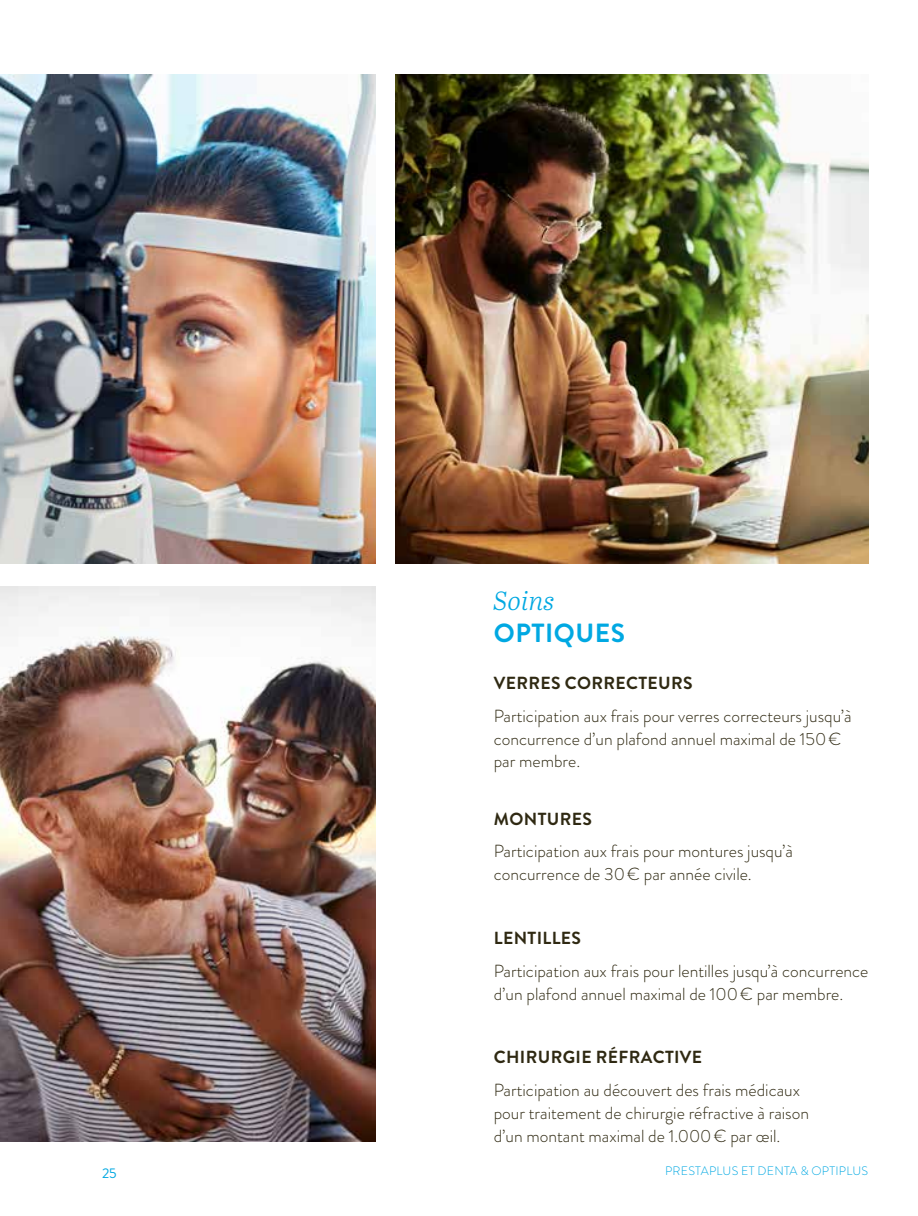
<style>
.page{position:relative;width:918px;height:1216px;background:#fff}
.page>*{position:absolute;margin:0;border:0;box-sizing:border-box;transform-origin:0 0}
.t1{font:700 26.25px "Brandon Grotesque";letter-spacing:.02em;color:#00a8e2}
.t2{font:italic 26.25px "Abril Text Lt";color:#00a8e2}
.t3{font:300 17.5px/22.8px "Brandon Grotesque";color:#2f2912}
.t4{font:700 17.5px "Brandon Grotesque";letter-spacing:.02em;color:#2f2912}
.t5{font:14px "Brandon Grotesque";color:#00a8e2}
.t6{font:300 12.25px "Brandon Grotesque";letter-spacing:.02em;color:#00a8e2}
</style>
<div class="page">
<img style="left:395px;top:74px;width:473px;height:489px">
<img style="left:0;top:74px;width:375px;height:489px">
<img style="left:0;top:586px;width:375px;height:554px">
<h1 class="t2" style="left:494px;top:582px;width:63px">Soins</h1>
<h1 class="t1" style="left:494px;top:614px;width:133px">OPTIQUES</h1>
<p class="t4" style="left:494px;top:671px;width:200px">VERRES CORRECTEURS</p>
<p class="t3" style="left:494px;top:704px;width:359px">Participation aux frais pour verres correcteurs jusqu’à concurrence d’un plafond annuel maximal de 150€ par membre.</p>
<p class="t4" style="left:494px;top:806px;width:100px">MONTURES</p>
<p class="t3" style="left:494px;top:840px;width:301px">Participation aux frais pour montures jusqu’à concurrence de 30€ par année civile.</p>
<p class="t4" style="left:494px;top:925px;width:89px">LENTILLES</p>
<p class="t3" style="left:494px;top:959px;width:376px">Participation aux frais pour lentilles jusqu’à concurrence d’un plafond annuel maximal de 100€ par membre.</p>
<p class="t4" style="left:494px;top:1045px;width:210px">CHIRURGIE RÉFRACTIVE</p>
<p class="t3" style="left:494px;top:1078px;width:317px">Participation au découvert des frais médicaux pour traitement de chirurgie réfractive à raison d’un montant maximal de 1.000€ par œil.</p>
<p class="t5" style="left:102px;top:1163px;width:16px">25</p>
<p class="t6" style="left:665px;top:1162px;width:205px">PRESTAPLUS ET DENTA &amp; OPTIPLUS</p>
</div>
